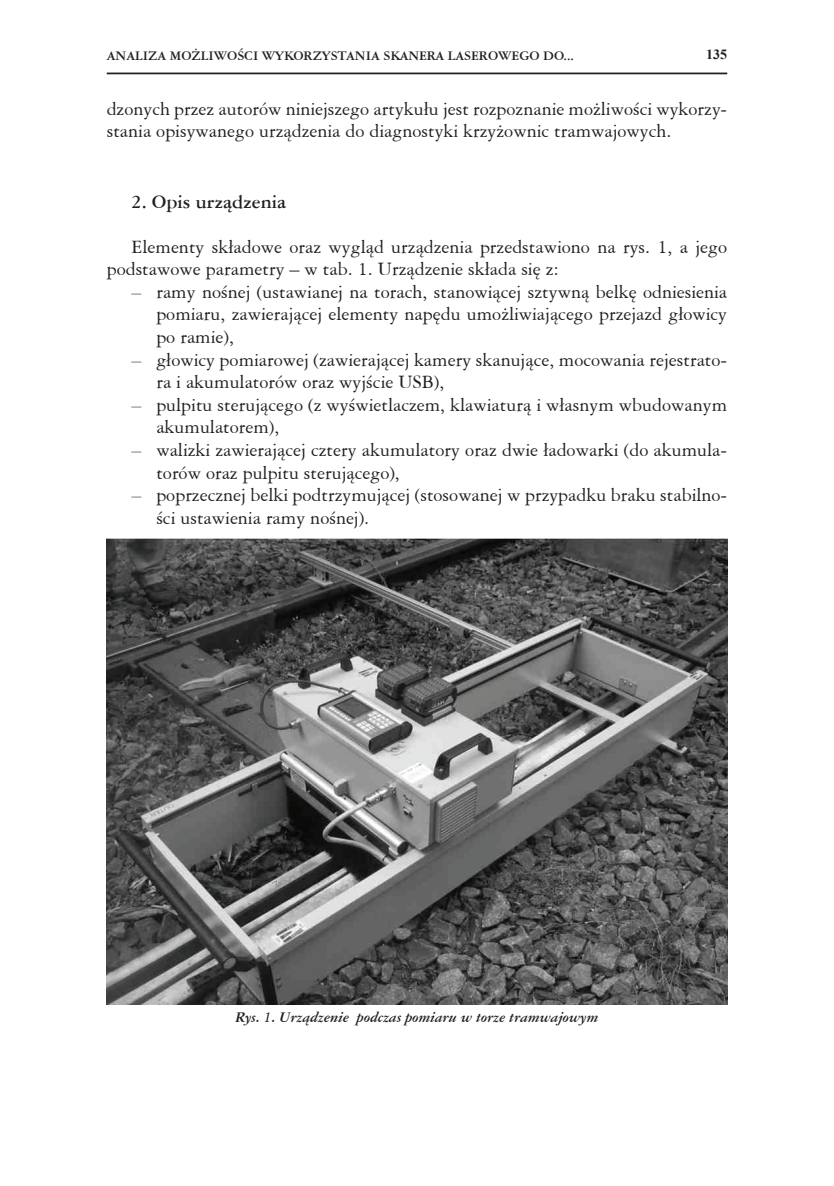
<style>
.page{position:relative;width:834px;height:1186px;background:#fff}
.page>*{position:absolute;margin:0;border:0;box-sizing:border-box;transform-origin:0 0}
.t1{font:20.12px/22.6px "American Garamond L2";color:#231f20}
.t2{font:700 20.12px "American Garamond L2";color:#231f20}
.t3{font:italic 700 15.75px "American Garamond L2";color:#231f20}
.t4{font:700 14px "American Garamond L2";color:#231f20}
.t5{font:700 14px "Times New Roman";color:#231f20}
.s1{color:#808180}
</style>
<div class="page">
<hr style="left:107px;top:73px;width:620px;height:1px;background:#231f20">
<img style="left:107px;top:539px;width:620px;height:465px">
<p class="t4" style="left:107px;top:47px;width:468px">ANALIZA MOŻLIWOŚCI WYKORZYSTANIA SKANERA LASEROWEGO DO...</p>
<p class="t5" style="left:706px;top:45px;width:22px">135</p>
<p class="t1" style="left:107px;top:97px;width:622px">dzonych przez autorów niniejszego artykułu jest rozpoznanie możliwości wykorzy&shy;stania opisywanego urządzenia do diagnostyki krzyżownic tramwajowych.</p>
<p class="t2" style="left:131px;top:189px;width:156px">2. Opis urządzenia</p>
<p class="t1" style="left:107px;top:235px;width:622px;text-indent:25px">Elementy składowe oraz wygląd urządzenia przedstawiono na rys. 1, a jego podstawowe parametry – w tab. 1. Urządzenie składa się z:</p>
<p class="t1" style="left:156px;top:280px;width:572px;text-align:justify;text-indent:-25px"><span class="s1">–</span> ramy nośnej (ustawianej na torach, stanowiącej sztywną belkę odniesienia pomiaru, zawierającej elementy napędu umożliwiającego przejazd głowicy po ramie),</p>
<p class="t1" style="left:156px;top:348px;width:572px;text-indent:-25px"><span class="s1">–</span> głowicy pomiarowej (zawierającej kamery skanujące, mocowania rejestrato&shy;ra i akumulatorów oraz wyjście USB),</p>
<p class="t1" style="left:156px;top:393px;width:572px;text-indent:-25px"><span class="s1">–</span> pulpitu sterującego (z wyświetlaczem, klawiaturą i własnym wbudowanym akumulatorem),</p>
<p class="t1" style="left:156px;top:438px;width:572px;text-indent:-25px"><span class="s1">–</span> walizki zawierającej cztery akumulatory oraz dwie ładowarki (do akumula&shy;torów oraz pulpitu sterującego),</p>
<p class="t1" style="left:156px;top:483px;width:572px;text-indent:-25px"><span class="s1">–</span> poprzecznej belki podtrzymującej (stosowanej w przypadku braku stabilno&shy;ści ustawienia ramy nośnej).</p>
<p class="t3" style="left:235px;top:1008px;width:364px">Rys. 1. Urządzenie podczas pomiaru w torze tramwajowym</p>
</div>
